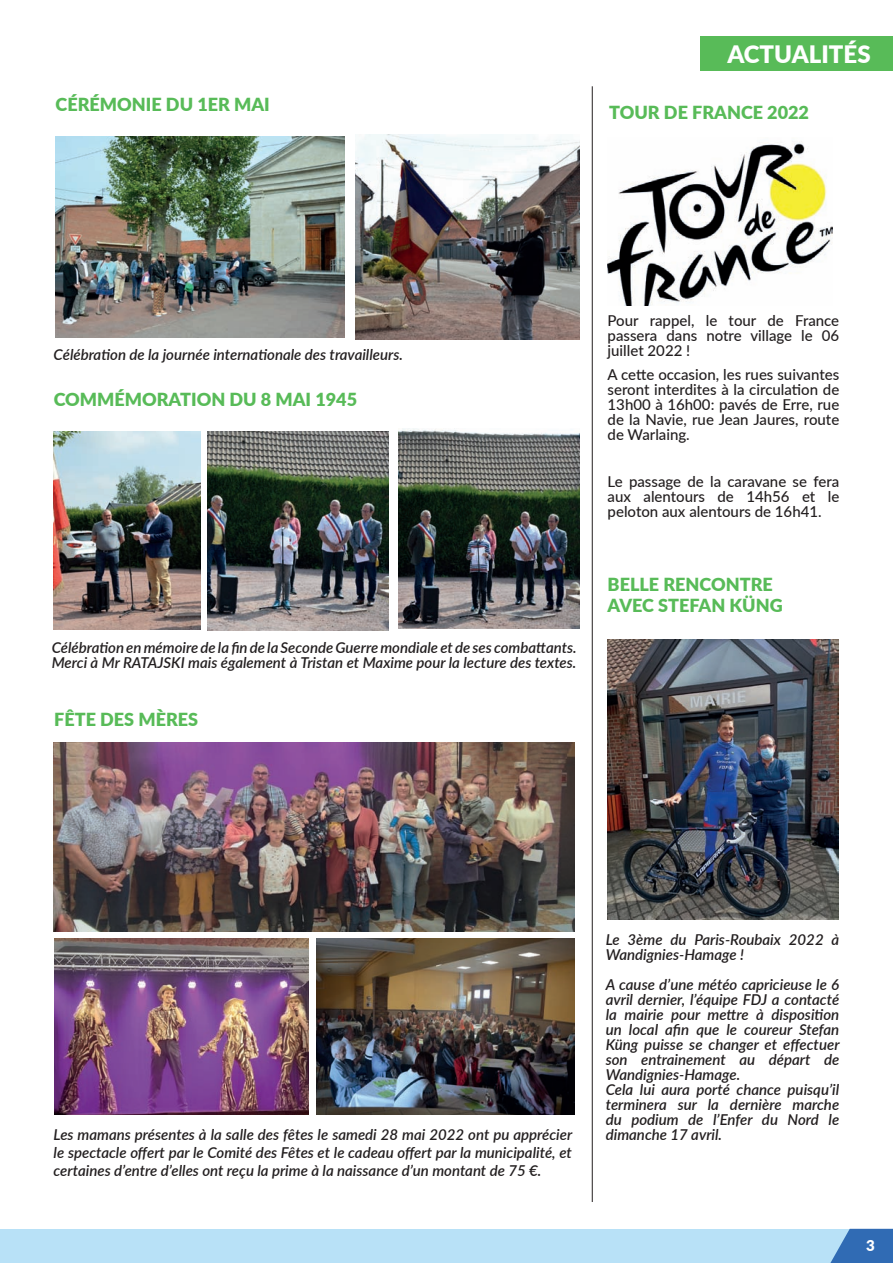
<style>
.page{position:relative;width:893px;height:1263px;background:#fff}
.page>*{position:absolute;margin:0;border:0;box-sizing:border-box;transform-origin:0 0}
.t1{font:900 24px "Lato";color:#fff}
.t2{font:900 18px/21.6px "Lato";color:#58bb58}
.t3{font:italic 600 15px/15px "Lato";color:#231f20}
.t4{font:500 15px/15px "Lato";color:#231f20;text-align:justify}
.t5{font:900 15px "Lato";color:#fff}
</style>
<div class="page">
<div style="left:0;top:1228px;width:892px;height:34px;background:#b8e1f7"></div>
<div style="left:700px;top:37px;width:192px;height:34px;background:#58bb58"></div>
<hr style="left:591px;top:86px;width:1px;height:1115px;background:#231f20">
<img style="left:607px;top:639px;width:231px;height:280px">
<img style="left:607px;top:141px;width:225px;height:164px">
<img style="left:355px;top:135px;width:224px;height:204px">
<img style="left:54px;top:432px;width:146px;height:197px">
<img style="left:56px;top:136px;width:288px;height:201px">
<img style="left:55px;top:938px;width:253px;height:175px">
<img style="left:316px;top:938px;width:258px;height:175px">
<img style="left:54px;top:742px;width:520px;height:189px">
<img style="left:207px;top:432px;width:181px;height:198px">
<img style="left:398px;top:428px;width:181px;height:200px">
<svg style="left:823px;top:1228px;width:70px;height:35px"></svg>
<p class="t2" style="left:56px;top:93px;width:215px">CÉRÉMONIE DU 1ER MAI</p>
<h1 class="t1" style="left:727px;top:36px;width:145px">ACTUALITÉS</h1>
<p class="t2" style="left:609px;top:101px;width:201px">TOUR DE FRANCE 2022</p>
<p class="t3" style="left:54px;top:346px;width:351px">Célébration de la journée internationale des travailleurs.</p>
<p class="t2" style="left:54px;top:388px;width:305px">COMMÉMORATION DU 8 MAI 1945</p>
<p class="t3" style="left:52px;top:639px;width:526px">Célébration en mémoire de la fin de la Seconde Guerre mondiale et de ses combattants.<br>Merci à Mr RATAJSKI mais également à Tristan et Maxime pour la lecture des textes.</p>
<p class="t2" style="left:54px;top:707px;width:145px">FÊTE DES MÈRES</p>
<p class="t4" style="left:607px;top:312px;width:233px">Pour rappel, le tour de France passera dans notre village le 06 juillet 2022 !</p>
<p class="t4" style="left:607px;top:366px;width:233px">A cette occasion, les rues suivantes seront interdites à la circulation de 13h00 à 16h00: pavés de Erre, rue de la Navie, rue Jean Jaures, route de Warlaing.</p>
<p class="t4" style="left:607px;top:473px;width:233px">Le passage de la caravane se fera aux alentours de 14h56 et le peloton aux alentours de 16h41.</p>
<p class="t2" style="left:607px;top:572px;width:176px">BELLE RENCONTRE<br>AVEC STEFAN KÜNG</p>
<p class="t3" style="left:54px;top:1124px;width:520px;line-height:18px;text-align:justify">Les mamans présentes à la salle des fêtes le samedi 28 mai 2022 ont pu apprécier le spectacle offert par le Comité des Fêtes et le cadeau offert par la municipalité, et certaines d’entre d’elles ont reçu la prime à la naissance d’un montant de 75 €.</p>
<p class="t3" style="left:605px;top:931px;width:235px">Le 3ème du Paris-Roubaix 2022 à<br>Wandignies-Hamage !</p>
<p class="t3" style="left:605px;top:976px;width:235px">A cause d’une météo capricieuse le 6 avril dernier, l’équipe FDJ a contacté la mairie pour mettre à disposition un local afin que le coureur Stefan<br>Küng puisse se changer et effectuer son entrainement au départ de<br>Wandignies-Hamage.<br>Cela lui aura porté chance puisqu’il terminera sur la dernière marche du podium de l’Enfer du Nord le dimanche 17 avril.</p>
<p class="t5" style="left:865px;top:1233px;width:10px">3</p>
</div>
